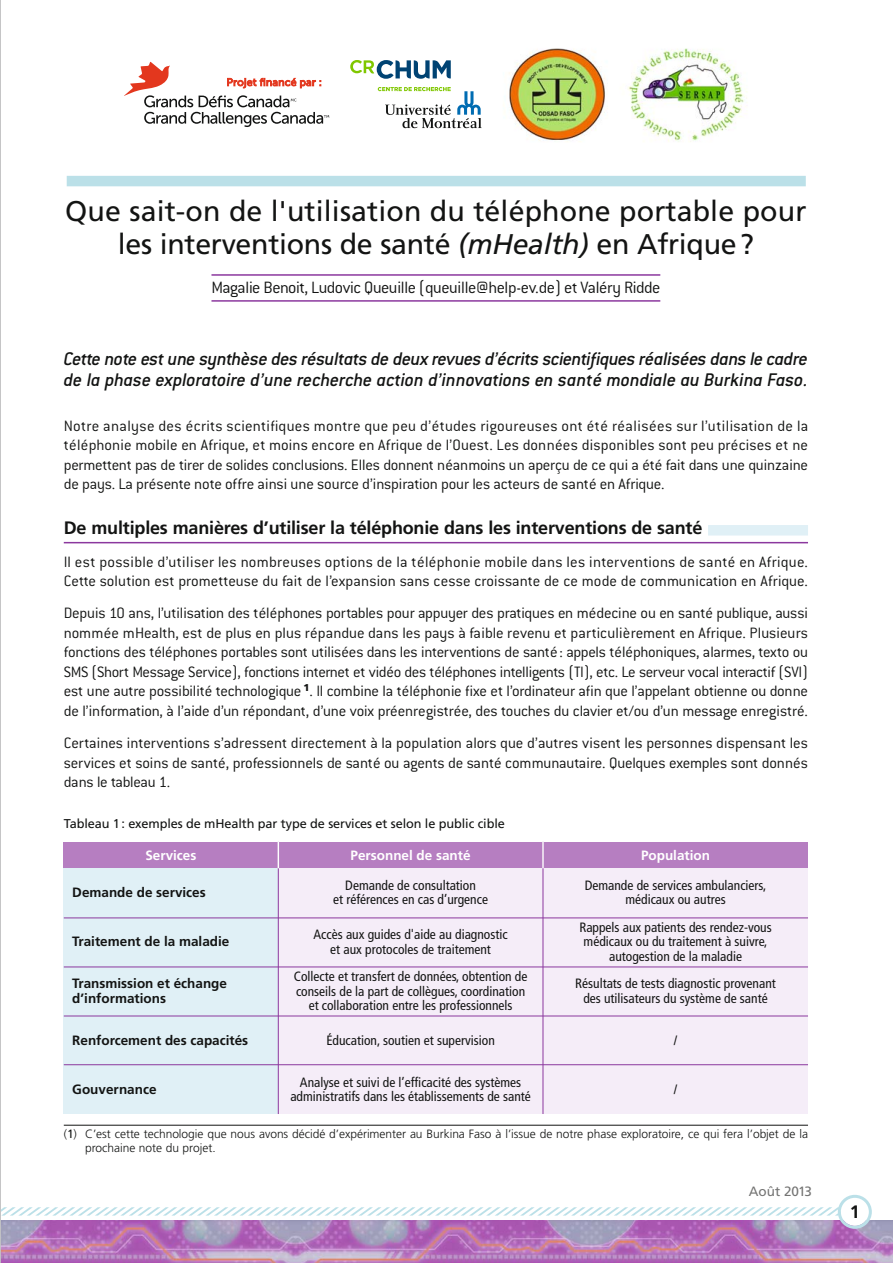
<style>
.page{position:relative;width:893px;height:1263px;background:#fff}
.page>*{position:absolute;margin:0;border:0;box-sizing:border-box;transform-origin:0 0}
.t1{font:28.5px/33px "Frutiger";letter-spacing:.005em;color:#131413;text-align:center}
.t2{font:italic 500 20.1px/21px "Conduit ITC";letter-spacing:-.01em;color:#131413}
.t3{font:700 18px "Frutiger";letter-spacing:-.01em;color:#131413}
.t4{font:300 18px "Conduit ITC";letter-spacing:-.025em;color:#131413}
.t5{font:300 16.5px/19.5px "Conduit ITC";letter-spacing:.005em;color:#131413;text-align:justify}
.t6{font:condensed 13.5px/14.2px "Frutiger";color:#131413;text-align:center}
.t7{font:700 13.5px/15px "Frutiger";color:#131413}
.t8{font:700 13.5px "Frutiger";color:#fff}
.t9{font:13.5px "Frutiger";color:#747473}
.t10{font:12.75px "Frutiger";letter-spacing:-.01em;color:#131413}
.t11{font:300 12px/13.5px "Frutiger";letter-spacing:-.005em;color:#131413}
.s1{font-style:italic}
.s2{font-size:19.65px}
.s3{font-weight:400}
</style>
<div class="page">
<hr style="left:211px;top:274px;width:449px;height:2px;background:#8b389e">
<hr style="left:211px;top:300px;width:449px;height:2px;background:#8b389e">
<div style="left:708px;top:525px;width:100px;height:11px;background:#e0f0f6"></div>
<hr style="left:64px;top:542px;width:744px;height:1px;background:#8b389e">
<div style="left:67px;top:176px;width:739px;height:10px;background:#bbe0e8"></div>
<hr style="left:64px;top:1125px;width:744px;height:1px;background:#131413">
<img style="left:1px;top:1220px;width:891px;height:43px">
<svg style="left:1px;top:1195px;width:871px;height:34px"></svg>
<img style="left:471px;top:48px;width:276px;height:94px">
<svg style="left:378px;top:87px;width:104px;height:41px"></svg>
<svg style="left:350px;top:60px;width:101px;height:19px"></svg>
<svg style="left:124px;top:62px;width:205px;height:65px"></svg>
<hr style="left:0;top:0;width:1px;height:1263px;background:#cecfcf">
<div style="left:64px;top:842px;width:214px;height:26px;background:#b67ec1"></div>
<div style="left:278px;top:842px;width:265px;height:26px;background:#b67ec1"></div>
<div style="left:543px;top:842px;width:265px;height:26px;background:#b67ec1"></div>
<div style="left:64px;top:868px;width:214px;height:50px;background:#e0f0f6"></div>
<div style="left:278px;top:868px;width:265px;height:50px;background:#f5edf8"></div>
<div style="left:543px;top:868px;width:265px;height:50px;background:#f5edf8"></div>
<div style="left:64px;top:918px;width:214px;height:49px;background:#e0f0f6"></div>
<div style="left:278px;top:918px;width:265px;height:49px;background:#f5edf8"></div>
<div style="left:543px;top:918px;width:265px;height:49px;background:#f5edf8"></div>
<div style="left:64px;top:967px;width:214px;height:49px;background:#e0f0f6"></div>
<div style="left:278px;top:967px;width:265px;height:49px;background:#f5edf8"></div>
<div style="left:543px;top:967px;width:265px;height:49px;background:#f5edf8"></div>
<div style="left:64px;top:1016px;width:214px;height:49px;background:#e0f0f6"></div>
<div style="left:278px;top:1016px;width:265px;height:49px;background:#f5edf8"></div>
<div style="left:543px;top:1016px;width:265px;height:49px;background:#f5edf8"></div>
<div style="left:64px;top:1065px;width:214px;height:49px;background:#e0f0f6"></div>
<div style="left:278px;top:1065px;width:265px;height:49px;background:#f5edf8"></div>
<div style="left:543px;top:1065px;width:265px;height:49px;background:#f5edf8"></div>
<hr style="left:278px;top:842px;width:1px;height:272px;background:#8b389e">
<svg style="left:278px;top:842px;width:1px;height:26px"></svg>
<hr style="left:543px;top:842px;width:1px;height:272px;background:#8b389e">
<hr style="left:542px;top:842px;width:2px;height:26px;background:#fff">
<hr style="left:64px;top:918px;width:744px;height:1px;background:#8b389e">
<hr style="left:64px;top:967px;width:744px;height:1px;background:#8b389e">
<hr style="left:64px;top:1016px;width:744px;height:1px;background:#8b389e">
<hr style="left:64px;top:1064px;width:744px;height:1px;background:#8b389e">
<h1 class="t1" style="left:65px;top:197px;width:743px">Que sait-on de l'utilisation du téléphone portable pour les interventions de santé <span class="s1">(mHealth)</span> en Afrique?</h1>
<p class="t4" style="left:211px;top:281px;width:450px">Magalie Benoit, Ludovic Queuille (queuille@help-ev.de) et Valéry Ridde</p>
<p class="t2" style="left:64px;top:350px;width:746px">Cette note est une synthèse des résultats de deux revues d’écrits scientifiques réalisées dans le cadre de la phase exploratoire d’une recherche action d’innovations en santé mondiale au Burkina Faso<span class="s2">.</span></p>
<p class="t5" style="left:64px;top:418px;width:746px">Notre analyse des écrits scientifiques montre que peu d’études rigoureuses ont été réalisées sur l’utilisation de la téléphonie mobile en Afrique, et moins encore en Afrique de l’Ouest. Les données disponibles sont peu précises et ne permettent pas de tirer de solides conclusions. Elles donnent néanmoins un aperçu de ce qui a été fait dans une quinzaine de pays. La présente note offre ainsi une source d’inspiration pour les acteurs de santé en Afrique.</p>
<p class="t3" style="left:64px;top:521px;width:640px">De multiples manières d’utiliser la téléphonie dans les interventions de santé</p>
<p class="t5" style="left:64px;top:553px;width:746px">Il est possible d’utiliser les nombreuses options de la téléphonie mobile dans les interventions de santé en Afrique.<br>Cette solution est prometteuse du fait de l’expansion sans cesse croissante de ce mode de communication en Afrique.</p>
<p class="t5" style="left:64px;top:605px;width:746px">Depuis 10 ans, l’utilisation des téléphones portables pour appuyer des pratiques en médecine ou en santé publique, aussi nommée mHealth, est de plus en plus répandue dans les pays à faible revenu et particulièrement en Afrique. Plusieurs fonctions des téléphones portables sont utilisées dans les interventions de santé : appels téléphoniques, alarmes, texto ou SMS (Short Message Service), fonctions internet et vidéo des téléphones intelligents (TI), etc. Le serveur vocal interactif (SVI) est une autre possibilité technologique <sup>1</sup>. Il combine la téléphonie fixe et l’ordinateur afin que l’appelant obtienne ou donne de l’information, à l’aide d’un répondant, d’une voix préenregistrée, des touches du clavier et/ou d’un message enregistré.</p>
<p class="t5" style="left:64px;top:735px;width:746px">Certaines interventions s’adressent directement à la population alors que d’autres visent les personnes dispensant les services et soins de santé, professionnels de santé ou agents de santé communautaire. Quelques exemples sont donnés dans le tableau 1.</p>
<p class="t10" style="left:64px;top:818px;width:443px">Tableau 1: exemples de mHealth par type de services et selon le public cible</p>
<p class="t8" style="left:145px;top:850px;width:53px">Services</p>
<p class="t8" style="left:351px;top:850px;width:121px">Personnel de santé</p>
<p class="t8" style="left:641px;top:850px;width:70px">Population</p>
<p class="t7" style="left:72px;top:886px;width:135px">Demande de services</p>
<p class="t6" style="left:333px;top:879px;width:156px">Demande de consultation<br>et références en cas d’urgence</p>
<p class="t6" style="left:585px;top:879px;width:183px">Demande de services ambulanciers, médicaux ou autres</p>
<p class="t7" style="left:72px;top:935px;width:159px">Traitement de la maladie</p>
<p class="t6" style="left:313px;top:929px;width:196px">Accès aux guides d'aide au diagnostic et aux protocoles de traitement</p>
<p class="t6" style="left:579px;top:921px;width:194px">Rappels aux patients des rendez-vous médicaux ou du traitement à suivre, autogestion de la maladie</p>
<p class="t7" style="left:72px;top:977px;width:156px">Transmission et échange d’informations</p>
<p class="t6" style="left:294px;top:971px;width:235px">Collecte et transfert de données, obtention de conseils de la part de collègues, coordination et collaboration entre les professionnels</p>
<p class="t6" style="left:575px;top:978px;width:202px">Résultats de tests diagnostic provenant des utilisateurs du système de santé</p>
<p class="t7" style="left:72px;top:1034px;width:177px">Renforcement des capacités</p>
<p class="t6" style="left:326px;top:1034px;width:170px">Éducation, soutien et supervision</p>
<p class="t6" style="left:674px;top:1034px;width:5px">/</p>
<p class="t7" style="left:72px;top:1083px;width:86px">Gouvernance</p>
<p class="t6" style="left:290px;top:1076px;width:242px">Analyse et suivi de l’efficacité des systèmes administratifs dans les établissements de santé</p>
<p class="t6" style="left:674px;top:1083px;width:5px">/</p>
<p class="t11" style="left:85px;top:1128px;width:724px;text-indent:-21px">(<span class="s3">1</span>) C’est cette technologie que nous avons décidé d’expérimenter au Burkina Faso à l’issue de notre phase exploratoire, ce qui fera l’objet de la prochaine note du projet.</p>
<p class="t9" style="left:749px;top:1186px;width:65px">Août 2013</p>
<p class="t3" style="left:850px;top:1204px;width:12px">1</p>
</div>
